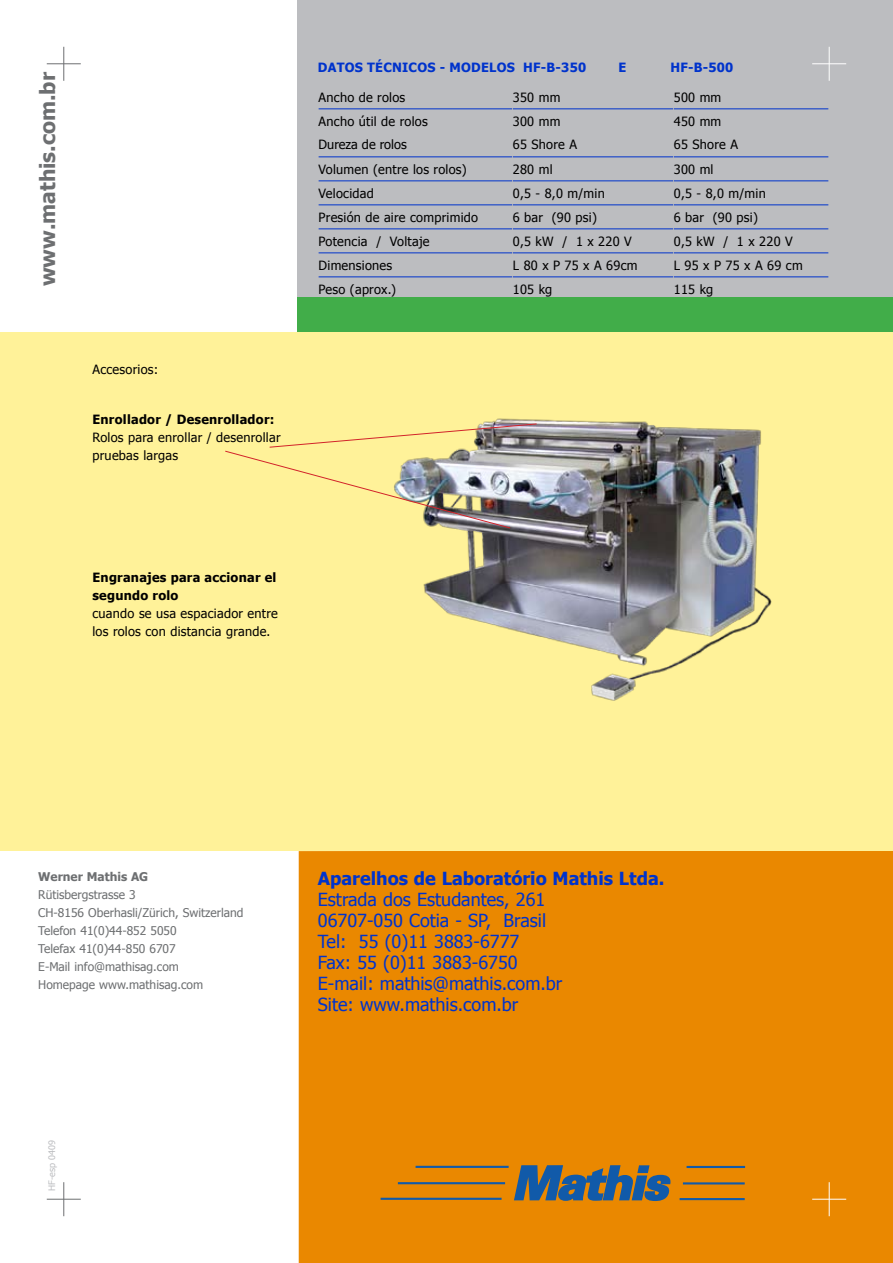
<style>
.page{position:relative;width:893px;height:1263px;background:#fff}
.page>*{position:absolute;margin:0;border:0;box-sizing:border-box;transform-origin:0 0}
.t1{font:700 21px "Tahoma";color:#6d6f71}
.t2{font:18px/21px "Tahoma";color:#03c}
.t3{font:700 18px "Tahoma";color:#03c}
.t4{font:12.75px/18px "Tahoma";letter-spacing:.02em;color:#000}
.t5{font:700 12.75px/18px "Tahoma";letter-spacing:.02em;color:#000}
.t6{font:700 12.75px "Tahoma";letter-spacing:.02em;color:#03c}
.t7{font:12.75px "Tahoma";color:#000}
.t8{font:12px/18px "Tahoma";color:#6d6f71}
.t9{font:700 12px "Tahoma";color:#6d6f71}
.t10{font:9px "Tahoma";color:#bcbdc0}
</style>
<div class="page">
<div style="left:299px;top:850px;width:594px;height:413px;background:#ea8800"></div>
<div style="left:298px;top:0;width:595px;height:298px;background:#bcbdc0"></div>
<div style="left:298px;top:298px;width:595px;height:34px;background:#41ad49"></div>
<div style="left:0;top:332px;width:893px;height:518px;background:#fff299"></div>
<hr style="left:63px;top:47px;width:1px;height:34px;background:#6d6f71">
<hr style="left:47px;top:63px;width:34px;height:1px;background:#6d6f71">
<hr style="left:829px;top:47px;width:1px;height:34px;background:#fff">
<hr style="left:812px;top:63px;width:34px;height:1px;background:#fff">
<hr style="left:829px;top:1182px;width:1px;height:34px;background:#fff">
<hr style="left:812px;top:1199px;width:34px;height:1px;background:#fff">
<hr style="left:63px;top:1182px;width:1px;height:34px;background:#6d6f71">
<hr style="left:47px;top:1199px;width:34px;height:1px;background:#6d6f71">
<svg style="left:513px;top:1165px;width:158px;height:36px;background:#5e6a6c"></svg>
<hr style="left:381px;top:1198px;width:121px;height:2px;background:#115aa9">
<hr style="left:416px;top:1166px;width:93px;height:2px;background:#115aa9">
<hr style="left:398px;top:1182px;width:107px;height:2px;background:#115aa9">
<hr style="left:680px;top:1198px;width:65px;height:2px;background:#115aa9">
<hr style="left:687px;top:1166px;width:58px;height:2px;background:#115aa9">
<hr style="left:683px;top:1182px;width:62px;height:2px;background:#115aa9">
<img style="left:423px;top:418px;width:349px;height:283px">
<hr style="left:319px;top:108px;width:193px;height:1px;background:#03c">
<hr style="left:513px;top:108px;width:160px;height:1px;background:#03c">
<hr style="left:674px;top:108px;width:154px;height:1px;background:#03c">
<hr style="left:319px;top:156px;width:193px;height:1px;background:#03c">
<hr style="left:513px;top:156px;width:160px;height:1px;background:#03c">
<hr style="left:674px;top:156px;width:154px;height:1px;background:#03c">
<hr style="left:319px;top:180px;width:193px;height:1px;background:#03c">
<hr style="left:513px;top:180px;width:160px;height:1px;background:#03c">
<hr style="left:674px;top:180px;width:154px;height:1px;background:#03c">
<hr style="left:319px;top:204px;width:193px;height:1px;background:#03c">
<hr style="left:513px;top:204px;width:160px;height:1px;background:#03c">
<hr style="left:674px;top:204px;width:154px;height:1px;background:#03c">
<hr style="left:319px;top:228px;width:193px;height:1px;background:#03c">
<hr style="left:513px;top:228px;width:160px;height:1px;background:#03c">
<hr style="left:674px;top:228px;width:154px;height:1px;background:#03c">
<hr style="left:319px;top:252px;width:193px;height:1px;background:#03c">
<hr style="left:513px;top:252px;width:160px;height:1px;background:#03c">
<hr style="left:674px;top:252px;width:154px;height:1px;background:#03c">
<hr style="left:319px;top:276px;width:193px;height:1px;background:#03c">
<hr style="left:513px;top:276px;width:160px;height:1px;background:#03c">
<hr style="left:674px;top:276px;width:154px;height:1px;background:#03c">
<img style="left:225px;top:423px;width:312px;height:106px">
<h1 class="t1" style="left:33px;top:286px;width:216px;rotate:-90deg">www.mathis.com.br</h1>
<p class="t4" style="left:92px;top:360px;width:67px">Accesorios:</p>
<p class="t5" style="left:92px;top:410px;width:183px">Enrollador / Desenrollador:</p>
<p class="t4" style="left:92px;top:428px;width:190px">Rolos para enrollar / desenrollar pruebas largas</p>
<p class="t6" style="left:318px;top:59px;width:154px">DAtOS TÉCNICOS - MODELO</p>
<p class="t6" style="left:507px;top:59px;width:81px">S hf-B-350</p>
<p class="t6" style="left:618px;top:59px;width:8px">E</p>
<p class="t6" style="left:670px;top:59px;width:65px">hf-B-500</p>
<p class="t4" style="left:319px;top:87px;width:88px">Ancho de rolos</p>
<p class="t4" style="left:513px;top:87px;width:49px">350 mm</p>
<p class="t4" style="left:674px;top:87px;width:49px">500 mm</p>
<p class="t4" style="left:319px;top:112px;width:111px">Ancho útil de rolos</p>
<p class="t4" style="left:513px;top:112px;width:49px">300 mm</p>
<p class="t4" style="left:674px;top:112px;width:49px">450 mm</p>
<p class="t7" style="left:319px;top:135px;width:90px">Dureza de rolos</p>
<p class="t4" style="left:513px;top:134px;width:66px">65 Shore A</p>
<p class="t4" style="left:674px;top:134px;width:66px">65 Shore A</p>
<p class="t4" style="left:319px;top:160px;width:150px">Volumen (entre los rolos)</p>
<p class="t4" style="left:513px;top:160px;width:41px">280 ml</p>
<p class="t4" style="left:674px;top:160px;width:41px">300 ml</p>
<p class="t4" style="left:319px;top:184px;width:57px">Velocidad</p>
<p class="t4" style="left:513px;top:184px;width:94px">0,5 - 8,0 m/min</p>
<p class="t4" style="left:674px;top:184px;width:94px">0,5 - 8,0 m/min</p>
<p class="t4" style="left:319px;top:207px;width:161px">Presión de aire comprimido</p>
<p class="t4" style="left:513px;top:207px;width:86px">6 bar (90 psi)</p>
<p class="t4" style="left:674px;top:207px;width:86px">6 bar (90 psi)</p>
<p class="t4" style="left:319px;top:231px;width:112px">Potencia / Voltaje</p>
<p class="t4" style="left:513px;top:231px;width:120px">0,5 kW / 1 x 220 V</p>
<p class="t4" style="left:674px;top:231px;width:120px">0,5 kW / 1 x 220 V</p>
<p class="t4" style="left:319px;top:255px;width:75px">Dimensiones</p>
<p class="t4" style="left:513px;top:255px;width:126px">L 80 x P 75 x A 69cm</p>
<p class="t4" style="left:674px;top:255px;width:130px">L 95 x P 75 x A 69 cm</p>
<p class="t4" style="left:319px;top:279px;width:79px">Peso (aprox.)</p>
<p class="t4" style="left:513px;top:279px;width:41px">105 kg</p>
<p class="t4" style="left:674px;top:279px;width:41px">115 kg</p>
<p class="t5" style="left:92px;top:567px;width:185px">Engranajes para accionar el segundo rolo</p>
<p class="t4" style="left:92px;top:604px;width:187px">cuando se usa espaciador entre los rolos con distancia grande.</p>
<p class="t9" style="left:38px;top:868px;width:111px">Werner Mathis AG</p>
<p class="t8" style="left:38px;top:885px;width:207px">Rütisbergstrasse 3<br>CH-8156 Oberhasli/Zürich, Switzerland<br>Telefon 41(0)44-852 5050<br>Telefax 41(0)44-850 6707<br>E-Mail info@mathisag.com<br>Homepage www.mathisag.com</p>
<p class="t10" style="left:46px;top:1191px;width:52px;rotate:-90deg">HF-esp 0409</p>
<h2 class="t3" style="left:318px;top:866px;width:348px">Aparelhos de Laboratório Mathis Ltda.</h2>
<h2 class="t2" style="left:318px;top:888px;width:246px">Estrada dos Estudantes, 261<br>06707-050 Cotia - SP, Brasil<br>Tel: 55 (0)11 3883-6777<br>Fax: 55 (0)11 3883-6750<br>E-mail: mathis@mathis.com.br<br>Site: www.mathis.com.br</h2>
</div>
